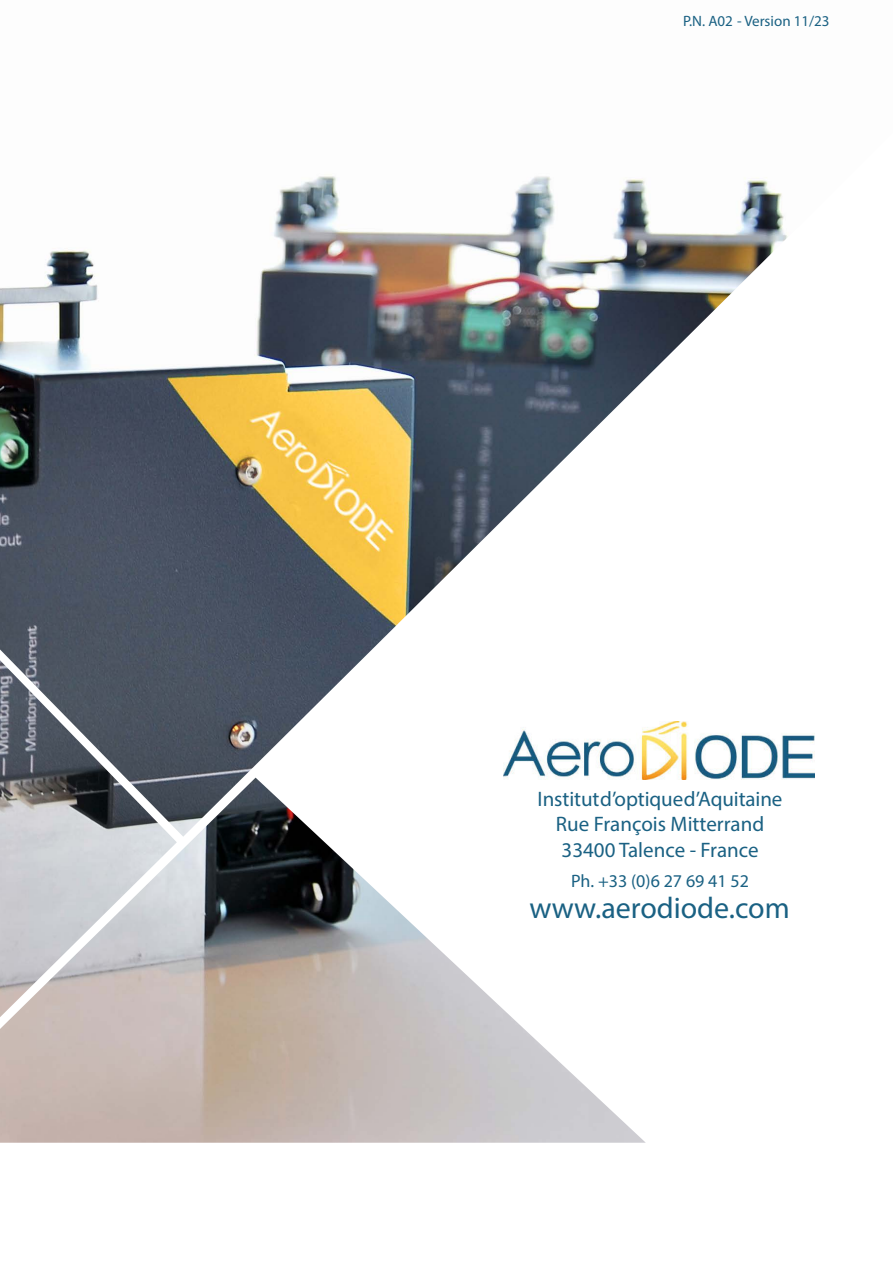
<style>
.page{position:relative;width:893px;height:1263px;background:#fff}
.page>*{position:absolute;margin:0;border:0;box-sizing:border-box;transform-origin:0 0}
.t1{font:30px "Myriad Pro";color:#1a6183}
.t2{font:21px/25.2px "Myriad Pro";letter-spacing:-.005em;color:#1a6183;text-align:center}
.t3{font:18px "Myriad Pro";color:#1a6183}
.t4{font:15px "Myriad Pro";color:#1a6183}
</style>
<div class="page">
<img style="left:0;top:176px;width:815px;height:604px">
<img style="left:0;top:660px;width:177px;height:118px">
<img style="left:0;top:778px;width:646px;height:365px">
<img style="left:504px;top:721px;width:310px;height:58px">
<p class="t4" style="left:683px;top:15px;width:148px">P.N. A02 - Version 11/23</p>
<p class="t2" style="left:538px;top:788px;width:246px">Institut d’optique d’Aquitaine<br>Rue François Mitterrand<br>33400 Talence - France</p>
<p class="t3" style="left:571px;top:874px;width:179px">Ph. +33 (0)6 27 69 41 52</p>
<h1 class="t1" style="left:529px;top:896px;width:262px">www.aerodiode.com</h1>
</div>
